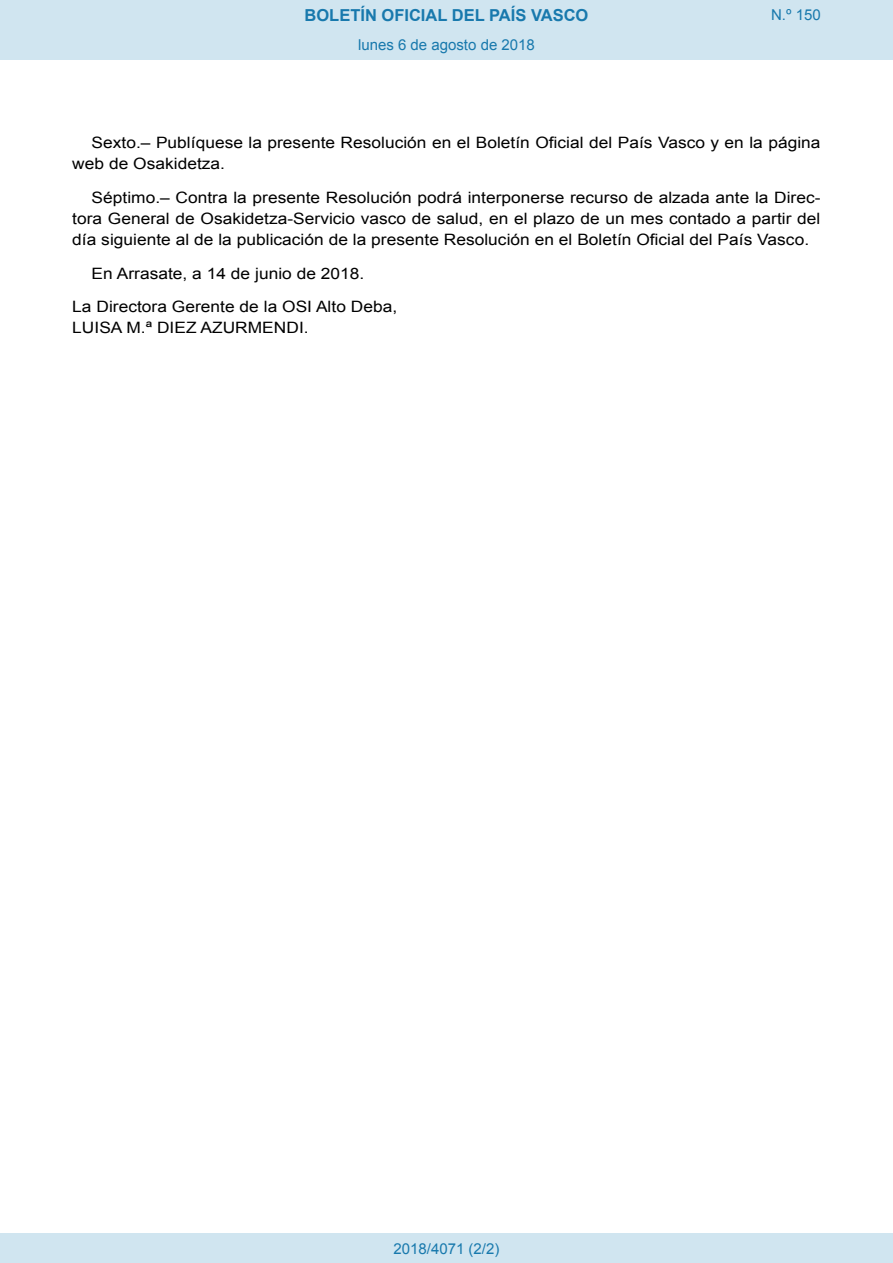
<style>
.page{position:relative;width:893px;height:1263px;background:#fff}
.page>*{position:absolute;margin:0;border:0;box-sizing:border-box;transform-origin:0 0}
.t1{font:700 16.5px "Arial";color:#1879ad}
.BOPVDetalle{font:15.6px/21px "Arial";color:#000;scale:1.11 1}
.BOPVFirmaPuesto{font:15.6px "Arial";color:#000;scale:1.11 1}
.BOPVFirmaLugFec{font:15.6px "Arial";color:#000;scale:1.11 1}
.BOPVFirmaNombre{font:15.6px "Arial";color:#000;scale:1.11 1}
.Paginacion_Centro{font:15px "Arial";color:#1879ad}
</style>
<div class="page">
<div style="left:0;top:0;width:893px;height:60px;background:#d0e5f0"></div>
<div style="left:0;top:1233px;width:893px;height:30px;background:#d0e5f0"></div>
<p class="t1" style="left:305px;top:4px;width:285px">BOLETÍN OFICIAL DEL PAÍS VASCO</p>
<p class="Paginacion_Centro" style="left:358px;top:35px;width:178px">lunes 6 de agosto de 2018</p>
<p class="Paginacion_Centro" style="left:771px;top:5px;width:51px">N.º 150</p>
<p class="BOPVDetalle" style="left:72px;top:132px;width:676px;text-indent:19px">Sexto.– Publíquese la presente Resolución en el Boletín Oficial del País Vasco y en la página web de Osakidetza.</p>
<p class="BOPVDetalle" style="left:72px;top:187px;width:676px;text-align:justify;text-indent:19px">Séptimo.– Contra la presente Resolución podrá interponerse recurso de alzada ante la Direc&shy;tora General de Osakidetza-Servicio vasco de salud, en el plazo de un mes contado a partir del día siguiente al de la publicación de la presente Resolución en el Boletín Oficial del País Vasco.</p>
<p class="BOPVFirmaLugFec" style="left:92px;top:263px;width:247px">En Arrasate, a 14 de junio de 2018.</p>
<p class="BOPVFirmaPuesto" style="left:72px;top:297px;width:294px">La Directora Gerente de la OSI Alto Deba,</p>
<p class="BOPVFirmaNombre" style="left:72px;top:318px;width:214px">LUISA M.ª DIEZ AZURMENDI.</p>
<p class="Paginacion_Centro" style="left:393px;top:1238px;width:107px">2018/4071 (2/2)</p>
</div>
